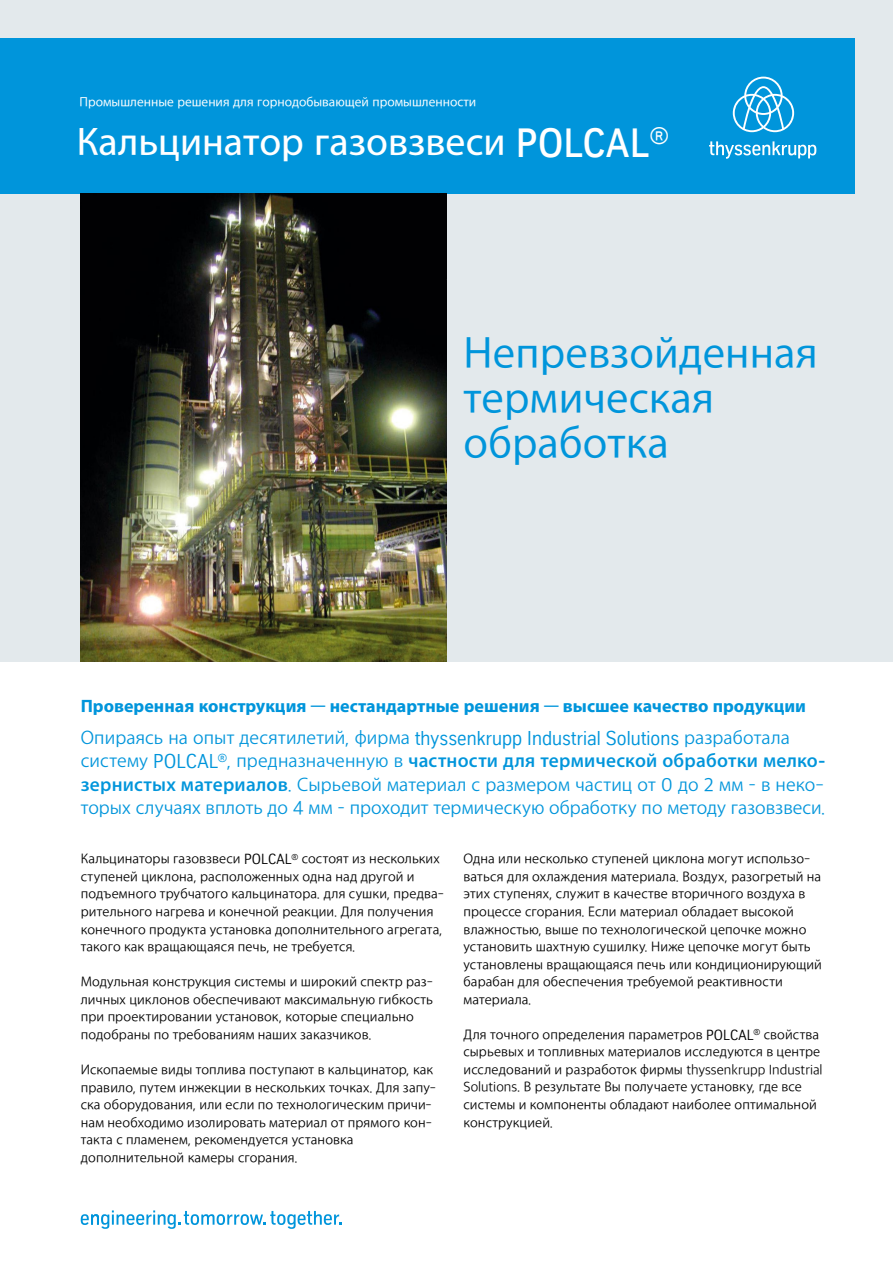
<style>
.page{position:relative;width:893px;height:1263px;background:#fff}
.page>*{position:absolute;margin:0;border:0;box-sizing:border-box;transform-origin:0 0}
.t1{font:45px/45px "Apple SD Gothic Neo";letter-spacing:.005em;color:#0095db}
.t2{font:500 39.75px "Apple SD Gothic Neo";color:#fff}
.t3{font:300 19.5px/23.4px "Apple SD Gothic Neo";letter-spacing:.005em;color:#0095db}
.t4{font:800 18px "Apple SD Gothic Neo";color:#0095db}
.t5{font:300 14.25px/17.5px "Apple SD Gothic Neo";letter-spacing:.01em;color:#000}
.t6{font:13.5px "Apple SD Gothic Neo";color:#fff}
.s1{font-family:"TK Type"}
.s2{font-family:"TK Type";font-weight:400}
.s3{font-weight:700}
</style>
<div class="page">
<div style="left:0;top:0;width:893px;height:661px;background:#e3e9ec"></div>
<div style="left:0;top:38px;width:855px;height:155px;background:#0095db"></div>
<img style="left:81px;top:193px;width:365px;height:468px">
<svg style="left:733px;top:77px;width:61px;height:55px"></svg>
<svg style="left:709px;top:141px;width:107px;height:18px"></svg>
<svg style="left:81px;top:1210px;width:260px;height:19px"></svg>
<p class="t6" style="left:80px;top:95px;width:398px">Промышленные решения для горнодобывающей промышленности</p>
<h2 class="t2" style="left:77px;top:121px;width:594px">Кальцинатор газовзвеси <span class="s1">POLCAL</span><sup>®</sup></h2>
<h1 class="t1" style="left:463px;top:334px;width:356px">Непревзойденная термическая обработка</h1>
<p class="t4" style="left:81px;top:697px;width:727px">Проверенная конструкция — нестандартные решения — высшее качество продукции</p>
<p class="t3" style="left:81px;top:727px;width:746px">Опираясь на опыт десятилетий, фирма <span class="s2">thyssenkrupp Industrial Solutions</span> разработала систему <span class="s2">POLCAL</span><sup>®</sup>, предназначенную в <span class="s3">частности для термической обработки мелко&shy;зернистых материалов</span>. Сырьевой материал с размером частиц от 0 до 2 мм – в неко&shy;торых случаях вплоть до 4 мм – проходит термическую обработку по методу газовзвеси.</p>
<p class="t5" style="left:81px;top:851px;width:365px">Кальцинаторы газовзвеси <span class="s2">POLCAL</span><sup>®</sup> состоят из нескольких ступеней циклона, расположенных одна над другой и подъемного трубчатого кальцинатора. для сушки, предва&shy;рительного нагрева и конечной реакции. Для получения конечного продукта установка дополнительного агрегата, такого как вращающаяся печь, не требуется.</p>
<p class="t5" style="left:81px;top:974px;width:354px">Модульная конструкция системы и широкий спектр раз&shy;личных циклонов обеспечивают максимальную гибкость при проектировании установок, которые специально подобраны по требованиям наших заказчиков.</p>
<p class="t5" style="left:81px;top:1062px;width:357px">Ископаемые виды топлива поступают в кальцинатор, как правило, путем инжекции в нескольких точках. Для запу&shy;ска оборудования, или если по технологическим причи&shy;нам необходимо изолировать материал от прямого кон&shy;такта с пламенем, рекомендуется установка дополнительной камеры сгорания.</p>
<p class="t5" style="left:463px;top:851px;width:360px">Одна или несколько ступеней циклона могут использо&shy;ваться для охлаждения материала. Воздух, разогретый на этих ступенях, служит в качестве вторичного воздуха в процессе сгорания. Если материал обладает высокой влажностью, выше по технологической цепочке можно установить шахтную сушилку. Ниже цепочке могут быть установлены вращающаяся печь или кондиционирующий барабан для обеспечения требуемой реактивности материала.</p>
<p class="t5" style="left:463px;top:1027px;width:361px">Для точного определения параметров <span class="s2">POLCAL</span><sup>®</sup> свойства сырьевых и топливных материалов исследуются в центре исследований и разработок фирмы thyssenkrupp Industrial Solutions. В результате Вы получаете установку, где все системы и компоненты обладают наиболее оптимальной конструкцией.</p>
</div>
